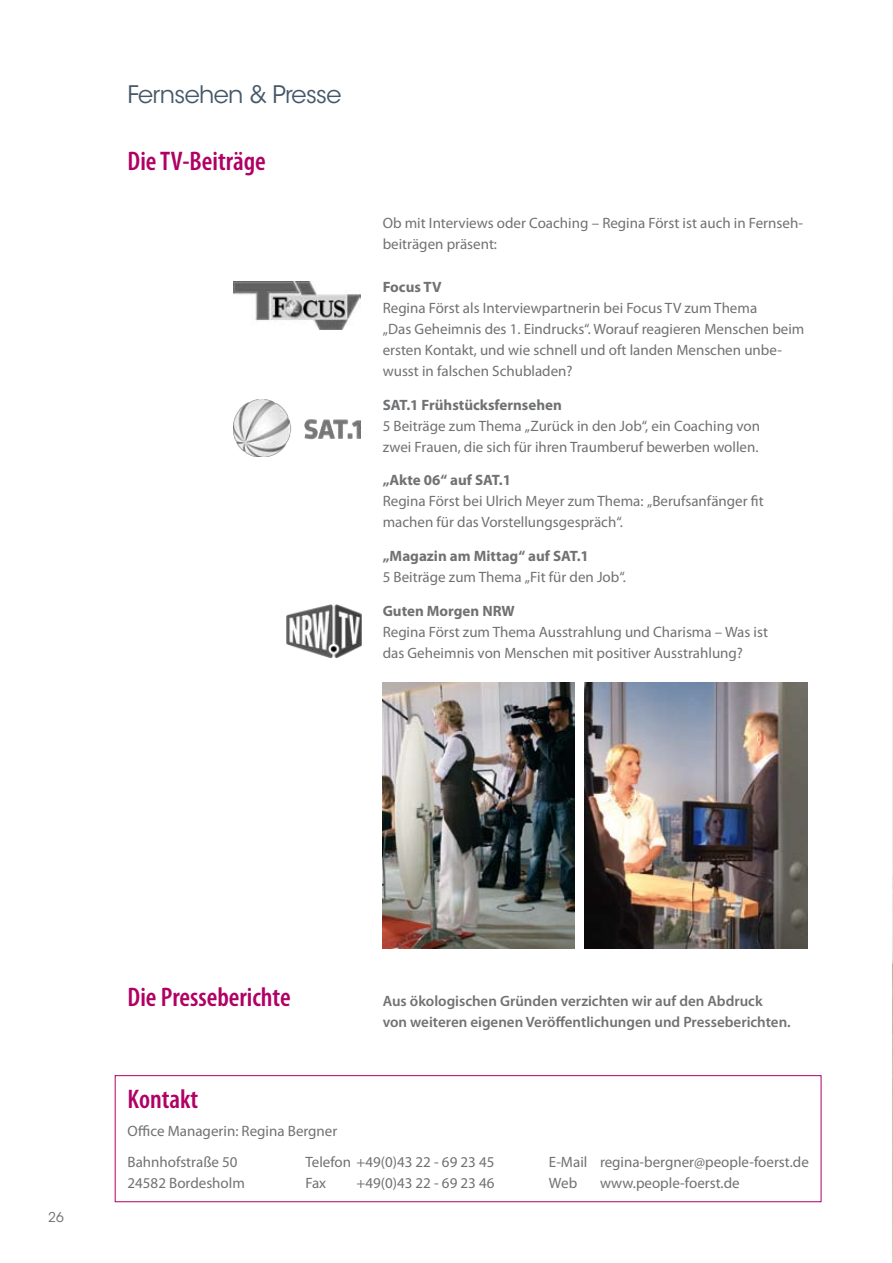
<style>
.page{position:relative;width:893px;height:1263px;background:#fff}
.page>*{position:absolute;margin:0;border:0;box-sizing:border-box;transform-origin:0 0}
.t1{font:600 condensed 27px "Myriad Pro";color:#b10064}
.t2{font:24px "ITC Avant Garde Std";letter-spacing:-.025em;color:#44586a}
.t3{font:15px/21px "Myriad Pro";color:#707173}
.t4{font:600 15px/21px "Myriad Pro";color:#707173}
.t5{font:700 15px "Myriad Pro";color:#707173}
.t6{font:13.5px "ITC Avant Garde Std";color:#707173}
</style>
<div class="page">
<img style="left:286px;top:604px;width:76px;height:55px">
<img style="left:233px;top:282px;width:128px;height:47px">
<img style="left:233px;top:400px;width:128px;height:57px">
<img style="left:383px;top:682px;width:191px;height:266px">
<img style="left:584px;top:682px;width:224px;height:266px">
<img style="left:892px;top:0;width:1px;height:1263px">
<div style="left:115px;top:1075px;width:706px;height:127px;border:1px solid #b10064"></div>
<h2 class="t2" style="left:128px;top:80px;width:215px">Fernsehen &amp; Presse</h2>
<h1 class="t1" style="left:128px;top:144px;width:140px">Die TV-Beiträge</h1>
<p class="t3" style="left:383px;top:212px;width:422px">Ob mit Interviews oder Coaching – Regina Först ist auch in Fernseh&shy;beiträgen präsent:</p>
<p class="t5" style="left:383px;top:277px;width:60px">Focus TV</p>
<p class="t3" style="left:383px;top:297px;width:423px">Regina Först als Interviewpartnerin bei Focus TV zum Thema<br>„Das Geheimnis des 1. Eindrucks“. Worauf reagieren Menschen beim ersten Kontakt, und wie schnell und oft landen Menschen unbe&shy;wusst in falschen Schubladen?</p>
<p class="t5" style="left:383px;top:395px;width:181px">SAT.1 Frühstücksfernsehen</p>
<p class="t3" style="left:383px;top:415px;width:379px">5 Beiträge zum Thema „Zurück in den Job“, ein Coaching von zwei Frauen, die sich für ihren Traumberuf bewerben wollen.</p>
<p class="t5" style="left:383px;top:471px;width:130px">„Akte 06“ auf SAT.1</p>
<p class="t3" style="left:383px;top:491px;width:382px">Regina Först bei Ulrich Meyer zum Thema: „Berufsanfänger fit machen für das Vorstellungsgespräch“.</p>
<p class="t5" style="left:383px;top:546px;width:208px">„Magazin am Mittag“ auf SAT.1</p>
<p class="t3" style="left:383px;top:566px;width:245px">5 Beiträge zum Thema „Fit für den Job“.</p>
<p class="t5" style="left:383px;top:601px;width:134px">Guten Morgen NRW</p>
<p class="t3" style="left:383px;top:621px;width:387px">Regina Först zum Thema Ausstrahlung und Charisma – Was ist das Geheimnis von Menschen mit positiver Ausstrahlung?</p>
<p class="t6" style="left:48px;top:1209px;width:17px">26</p>
<h1 class="t1" style="left:128px;top:980px;width:165px">Die Presseberichte</h1>
<h1 class="t1" style="left:128px;top:1082px;width:72px">Kontakt</h1>
<p class="t3" style="left:128px;top:1120px;width:211px">Office Managerin: Regina Bergner</p>
<p class="t4" style="left:383px;top:990px;width:410px">Aus ökologischen Gründen verzichten wir auf den Abdruck von weiteren eigenen Veröffentlichungen und Presseberichten.</p>
<p class="t3" style="left:128px;top:1151px;width:119px">Bahnhofstraße 50<br>24582 Bordesholm</p>
<p class="t3" style="left:305px;top:1151px;width:191px">Telefon +49(0)43 22 - 69 23 45<br>Fax</p>
<p class="t3" style="left:356px;top:1172px;width:139px">+49(0)43 22 - 69 23 46</p>
<p class="t3" style="left:549px;top:1151px;width:261px">E-Mail regina-bergner@people-foerst.de<br>Web</p>
<p class="t3" style="left:600px;top:1172px;width:141px">www.people-foerst.de</p>
</div>
